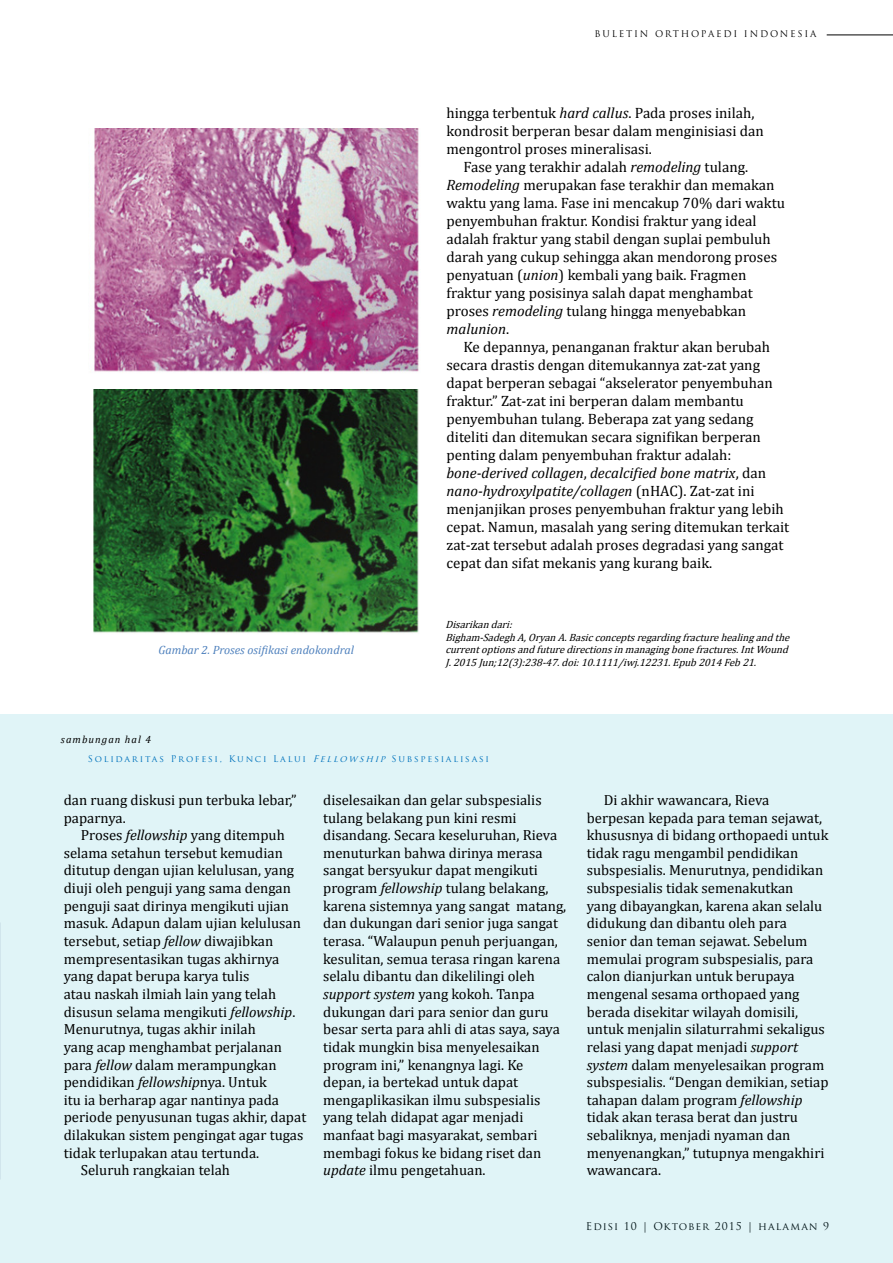
<style>
.page{position:relative;width:893px;height:1263px;background:#fff}
.page>*{position:absolute;margin:0;border:0;box-sizing:border-box;transform-origin:0 0}
.t1{font:15px/18px "Cambria";color:#000}
.t2{font:14.7px/17.7px "Cambria";color:#000}
.t3{font:italic 12px "Cambria";color:#4f81bd}
.t4{font:italic 10.5px/12.6px "Cambria";color:#000}
.t5{font:10.5px "Trajan Pro";letter-spacing:.1em;color:#000}
.t6{font:italic 10.5px "Cambria";letter-spacing:.1em;color:#000}
.t7{font:9px "Trajan Pro";letter-spacing:.2em;color:#0072bc}
.t8{font:9px "Trajan Pro";letter-spacing:.2em;color:#000}
.s1{font-style:italic}
</style>
<div class="page">
<hr style="left:827px;top:35px;width:66px;height:1px;background:#000">
<div style="left:0;top:714px;width:893px;height:549px;background:#e0f4f7"></div>
<img style="left:94px;top:129px;width:325px;height:243px">
<img style="left:93px;top:389px;width:326px;height:244px">
<p class="t8" style="left:594px;top:28px;width:223px">BULETIN ORTHOPAEDI INDONESIA</p>
<p class="t3" style="left:158px;top:642px;width:197px">Gambar 2. Proses osifikasi endokondral</p>
<p class="t1" style="left:446px;top:104px;width:319px">hingga terbentuk <span class="s1">hard callus</span>. Pada proses inilah, kondrosit berperan besar dalam menginisiasi dan mengontrol proses mineralisasi.</p>
<p class="t1" style="left:446px;top:158px;width:340px;text-indent:17px">Fase yang terakhir adalah <span class="s1">remodeling</span> tulang.<br><span class="s1">Remodeling</span> merupakan fase terakhir dan memakan waktu yang lama. Fase ini mencakup 70% dari waktu penyembuhan fraktur. Kondisi fraktur yang ideal adalah fraktur yang stabil dengan suplai pembuluh darah yang cukup sehingga akan mendorong proses penyatuan (<span class="s1">union</span>) kembali yang baik. Fragmen fraktur yang posisinya salah dapat menghambat proses <span class="s1">remodeling</span> tulang hingga menyebabkan <span class="s1">malunion</span>.</p>
<p class="t1" style="left:446px;top:338px;width:344px;text-indent:17px">Ke depannya, penanganan fraktur akan berubah secara drastis dengan ditemukannya zat-zat yang dapat berperan sebagai “akselerator penyembuhan fraktur.” Zat-zat ini berperan dalam membantu penyembuhan tulang. Beberapa zat yang sedang diteliti dan ditemukan secara signifikan berperan penting dalam penyembuhan fraktur adalah: <span class="s1">bone-derived collagen</span>, <span class="s1">decalcified bone matrix</span>, dan <span class="s1">nano-hydroxylpatite/collagen</span> (nHAC). Zat-zat ini menjanjikan proses penyembuhan fraktur yang lebih cepat. Namun, masalah yang sering ditemukan terkait zat-zat tersebut adalah proses degradasi yang sangat cepat dan sifat mekanis yang kurang baik.</p>
<p class="t4" style="left:445px;top:618px;width:361px">Disarikandari:<br>Bigham-SadeghA,OryanA.Basicconceptsregardingfracturehealingandthe currentoptionsandfuturedirectionsinmanagingbonefractures.IntWound J.2015Jun;12(3):238-47.doi:10.1111/iwj.12231.Epub2014Feb21.</p>
<p class="t6" style="left:61px;top:732px;width:91px">sambungan hal 4</p>
<p class="t7" style="left:88px;top:752px;width:403px">Solidaritas Profesi, Kunci Lalui <span class="s1">Fellowship</span> Subspesialisasi</p>
<p class="t2" style="left:64px;top:791px;width:234px">dan ruang diskusi pun terbuka lebar,” paparnya.</p>
<p class="t2" style="left:81px;top:826px;width:205px">Proses <span class="s1">fellowship</span> yang ditempuh</p>
<p class="t2" style="left:64px;top:844px;width:221px">selama setahun tersebut kemudian</p>
<p class="t2" style="left:64px;top:861px;width:232px">ditutup dengan ujian kelulusan, yang</p>
<p class="t2" style="left:64px;top:879px;width:229px">diuji oleh penguji yang sama dengan</p>
<p class="t2" style="left:64px;top:897px;width:227px">penguji saat dirinya mengikuti ujian</p>
<p class="t2" style="left:64px;top:914px;width:239px">masuk. Adapun dalam ujian kelulusan</p>
<p class="t2" style="left:64px;top:932px;width:211px">tersebut, setiap <span class="s1">fellow</span> diwajibkan</p>
<p class="t2" style="left:64px;top:950px;width:217px">mempresentasikan tugas akhirnya</p>
<p class="t2" style="left:64px;top:967px;width:187px">yang dapat berupa karya tulis</p>
<p class="t2" style="left:64px;top:985px;width:214px">atau naskah ilmiah lain yang telah</p>
<p class="t2" style="left:64px;top:1003px;width:233px">disusun selama mengikuti <span class="s1">fellowship</span>.</p>
<p class="t2" style="left:64px;top:1020px;width:194px">Menurutnya, tugas akhir inilah</p>
<p class="t2" style="left:64px;top:1038px;width:220px">yang acap menghambat perjalanan</p>
<p class="t2" style="left:64px;top:1055px;width:214px">para <span class="s1">fellow</span> dalam merampungkan</p>
<p class="t2" style="left:64px;top:1073px;width:205px">pendidikan <span class="s1">fellowship</span>nya. Untuk</p>
<p class="t2" style="left:64px;top:1091px;width:217px">itu ia berharap agar nantinya pada</p>
<p class="t2" style="left:64px;top:1108px;width:244px">periode penyusunan tugas akhir, dapat</p>
<p class="t2" style="left:64px;top:1126px;width:241px">dilakukan sistem pengingat agar tugas</p>
<p class="t2" style="left:64px;top:1144px;width:197px">tidak terlupakan atau tertunda.</p>
<p class="t2" style="left:81px;top:1161px;width:151px">Seluruh rangkaian telah</p>
<p class="t2" style="left:323px;top:791px;width:245px">diselesaikan dan gelar subspesialis tulang belakang pun kini resmi disandang. Secara keseluruhan, Rieva menuturkan bahwa dirinya merasa sangat bersyukur dapat mengikuti program <span class="s1">fellowship</span> tulang belakang, karena sistemnya yang sangat matang, dan dukungan dari senior juga sangat terasa. “Walaupun penuh perjuangan, kesulitan, semua terasa ringan karena selalu dibantu dan dikelilingi oleh <span class="s1">support system</span> yang kokoh. Tanpa dukungan dari para senior dan guru besar serta para ahli di atas saya, saya tidak mungkin bisa menyelesaikan program ini,” kenangnya lagi. Ke depan, ia bertekad untuk dapat mengaplikasikan ilmu subspesialis yang telah didapat agar menjadi manfaat bagi masyarakat, sembari membagi fokus ke bidang riset dan <span class="s1">update</span> ilmu pengetahuan.</p>
<p class="t2" style="left:587px;top:791px;width:243px;text-indent:17px">Di akhir wawancara, Rieva berpesan kepada para teman sejawat, khususnya di bidang orthopaedi untuk tidak ragu mengambil pendidikan subspesialis. Menurutnya, pendidikan subspesialis tidak semenakutkan<br>yang dibayangkan, karena akan selalu didukung dan dibantu oleh para senior dan teman sejawat. Sebelum memulai program subspesialis, para calon dianjurkan untuk berupaya mengenal sesama orthopaed yang berada disekitar wilayah domisili, untuk menjalin silaturrahmi sekaligus relasi yang dapat menjadi <span class="s1">support system</span> dalam menyelesaikan program subspesialis. “Dengan demikian, setiap tahapan dalam program <span class="s1">fellowship </span>tidak akan terasa berat dan justru sebaliknya, menjadi nyaman dan menyenangkan,” tutupnya mengakhiri wawancara.</p>
<p class="t5" style="left:586px;top:1219px;width:245px">Edisi 10 | Oktober 2015 | halaman 9</p>
</div>
